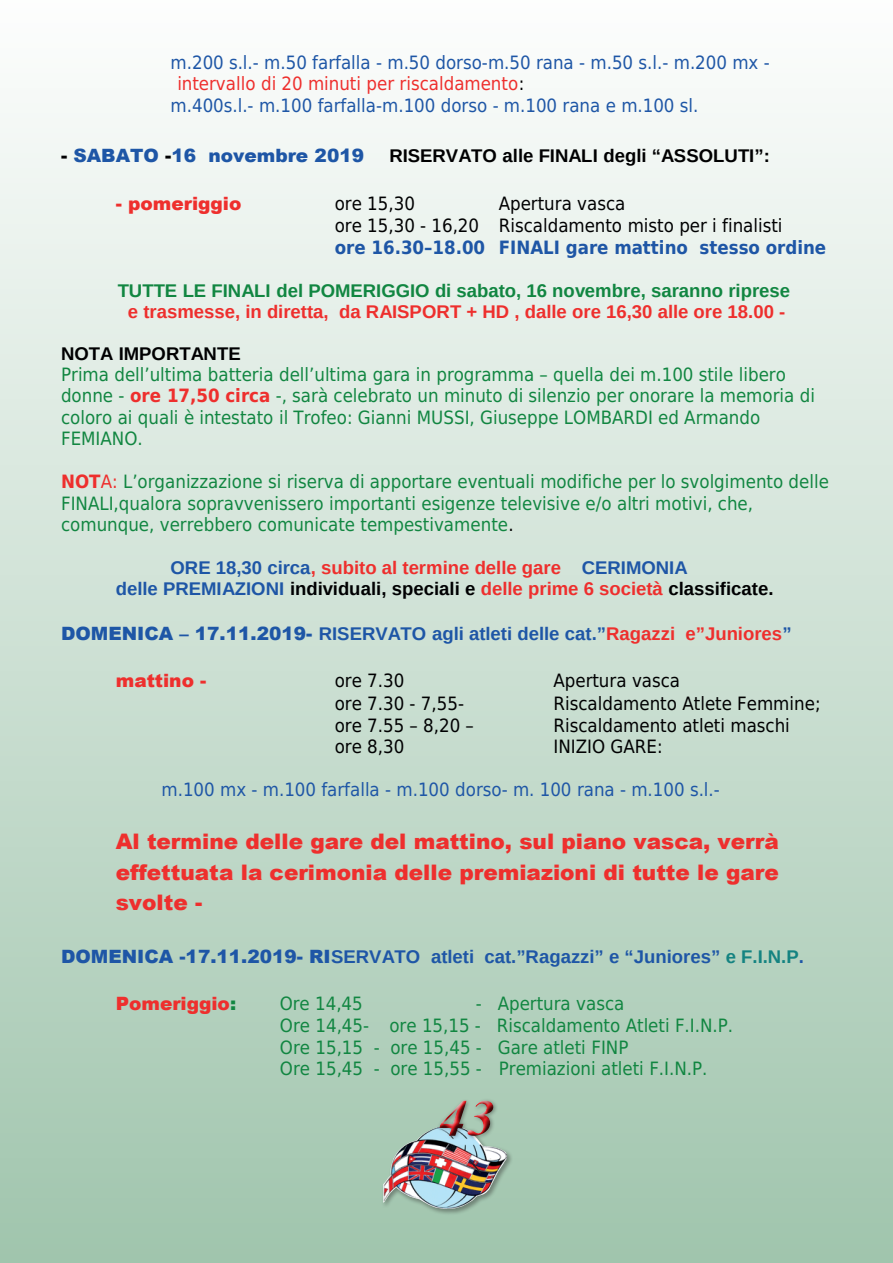
<style>
.page{position:relative;width:893px;height:1263px;background:#fff}
.page>*{position:absolute;margin:0;border:0;box-sizing:border-box;transform-origin:0 0}
.t1{font:italic 700 51.15px "Times New Roman";color:#ee1d23;scale:1.11 1}
.t2{font:900 21.45px/30.2px "Arial";color:#ee2f2d;text-align:justify}
.t3{font:18.3px/21.5px "DejaVu Sans Condensed";color:#118641}
.t4{font:18.3px/22.8px "DejaVu Sans Condensed";color:#000001;text-align:center}
.t5{font:700 18.3px/21.1px "Arimo";color:#ee2f2d}
.t6{font:18.3px "DejaVu Sans Condensed";color:#1e56a6}
.t7{font:700 18.3px "Arimo";color:#1e56a6}
.t8{font:700 18.3px "Arimo";letter-spacing:-.005em;color:#118641}
.t9{font:700 18.3px "Arimo";letter-spacing:-.005em;color:#000001}
.t10{font:700 18.3px "DejaVu Sans Condensed";color:#1e56a6}
.t11{font:18.3px "DejaVu Sans Condensed";color:#ee2f2d}
.t12{font:900 18.3px "Arial";color:#ee2f2d}
.t13{font:900 18.3px "Arial";color:#1e56a6}
.s1{color:#000001}
.s2{font-weight:700;color:#ee2f2d}
.s3{color:#ee2f2d}
.s4{color:#1e56a6}
.s5{font-family:"Arial";font-weight:900}
.s6{color:#148381}
.s7{color:#118641}
</style>
<div class="page">
<div style="left:0;top:0;width:893px;height:1263px;background:linear-gradient(to bottom,#fdfdfd,#a0c5ad)"></div>
<div style="left:382px;top:1124px;width:131px;height:91px;background:#231f20;opacity:.4"></div>
<img style="left:383px;top:1126px;width:124px;height:83px">
<svg style="left:469px;top:1160px;width:12px;height:13px"></svg>
<div style="left:431px;top:1090px;width:70px;height:56px;background:#231f20;opacity:.5"></div>
<div style="left:433px;top:1095px;width:64px;height:43px;background:#acccb7"></div>
<div style="left:434px;top:1098px;width:65px;height:43px;background:#231f20;opacity:.75"></div>
<p class="t6" style="left:171px;top:54px;width:601px">m.200 s.l.- m.50 farfalla - m.50 dorso-m.50 rana - m.50 s.l.- m.200 mx -</p>
<p class="t11" style="left:177px;top:76px;width:349px">intervallo di 20 minuti per riscaldamento<span class="s1">:</span></p>
<p class="t6" style="left:171px;top:97px;width:529px">m.400s.l.- m.100 farfalla-m.100 dorso - m.100 rana e m.100 sl.</p>
<p class="t13" style="left:61px;top:149px;width:304px"><span class="s1">-</span> SABATO <span class="s1">-</span>16 novembre 2019</p>
<p class="t9" style="left:389px;top:149px;width:382px">RISERVATO alle FINALI degli “ASSOLUTI”:</p>
<p class="t12" style="left:116px;top:196px;width:127px">- pomeriggio</p>
<p class="t4" style="left:335px;top:193px;width:82px">ore 15,30</p>
<p class="t4" style="left:335px;top:193px;width:449px">Apertura vasca<br>ore 15,30 - 16,20 Riscaldamento misto per i finalisti</p>
<p class="t10" style="left:335px;top:239px;width:493px">ore 16.30–18.00 FINALI gare mattino stesso ordine</p>
<p class="t8" style="left:118px;top:283px;width:674px">TUTTE LE FINALI del POMERIGGIO di sabato, 16 novembre, saranno riprese</p>
<p class="t5" style="left:128px;top:302px;width:659px">e trasmesse, in diretta, da RAISPORT + HD , dalle ore 16,30 alle ore 18.00 -</p>
<p class="t9" style="left:61px;top:347px;width:181px">NOTA IMPORTANTE</p>
<p class="t3" style="left:61px;top:365px;width:755px">Prima dell’ultima batteria dell’ultima gara in programma – quella dei m.100 stile libero donne - <span class="s2">ore 17,50 circa</span> -, sarà celebrato un minuto di silenzio per onorare la memoria di coloro ai quali è intestato il Trofeo: Gianni MUSSI, Giuseppe LOMBARDI ed Armando FEMIANO.</p>
<p class="t3" style="left:61px;top:472px;width:769px"><span class="s2">NOT</span><span class="s3">A:</span> L’organizzazione si riserva di apportare eventuali modifiche per lo svolgimento delle<br>FINALI,qualora sopravvenissero importanti esigenze televisive e/o altri motivi, che, comunque, verrebbero comunicate tempestivamente<span class="s1">.</span></p>
<p class="t5" style="left:116px;top:559px;width:659px;text-indent:55px"><span class="s4">ORE 18,30 circa</span>, subito al termine delle gare <span class="s4">CERIMONIA<br>delle PREMIAZIONI</span> <span class="s1">individuali, speciali e</span> delle prime 6 società <span class="s1">classificate.</span></p>
<p class="t7" style="left:61px;top:627px;width:732px"><span class="s5">DOMENICA – 17.11.2019-</span> RISERVATO agli atleti delle cat.”<span class="s3">Ragazzi e”Juniores</span>”</p>
<p class="t12" style="left:116px;top:674px;width:92px">mattino -</p>
<p class="t4" style="left:335px;top:671px;width:71px">ore 7.30</p>
<p class="t4" style="left:554px;top:671px;width:128px">Apertura vasca</p>
<p class="t4" style="left:335px;top:693px;width:131px">ore 7.30 - 7,55-</p>
<p class="t4" style="left:554px;top:693px;width:269px">Riscaldamento Atlete Femmine;</p>
<p class="t4" style="left:335px;top:715px;width:141px">ore 7.55 – 8,20 –</p>
<p class="t4" style="left:554px;top:715px;width:238px">Riscaldamento atleti maschi</p>
<p class="t4" style="left:335px;top:736px;width:71px">ore 8,30</p>
<p class="t4" style="left:554px;top:736px;width:111px">INIZIO GARE:</p>
<p class="t6" style="left:162px;top:781px;width:560px">m.100 mx - m.100 farfalla - m.100 dorso- m. 100 rana - m.100 s.l.-</p>
<p class="t2" style="left:116px;top:829px;width:665px">Al termine delle gare del mattino, sul piano vasca, verrà effettuata la cerimonia delle premiazioni di tutte le gare svolte -</p>
<p class="t7" style="left:61px;top:949px;width:744px"><span class="s5">DOMENICA -17.11.2019- RI</span>SERVATO atleti cat.”Ragazzi” e “Juniores” <span class="s6">e F.I.N.P</span>.</p>
<p class="t12" style="left:116px;top:996px;width:122px">Pomeriggio<span class="s7">:</span></p>
<p class="t3" style="left:280px;top:993px;width:85px">Ore 14,45</p>
<p class="t3" style="left:280px;top:993px;width:455px;line-height:21.9px;text-indent:196px">- Apertura vasca<br>Ore 14,45- ore 15,15 - Riscaldamento Atleti F.I.N.P.<br>Ore 15,15 - ore 15,45 - Gare atleti FINP<br>Ore 15,45 - ore 15,55 - Premiazioni atleti F.I.N.P.</p>
<h1 class="t1" style="left:438px;top:1082px;width:53px">43</h1>
</div>
